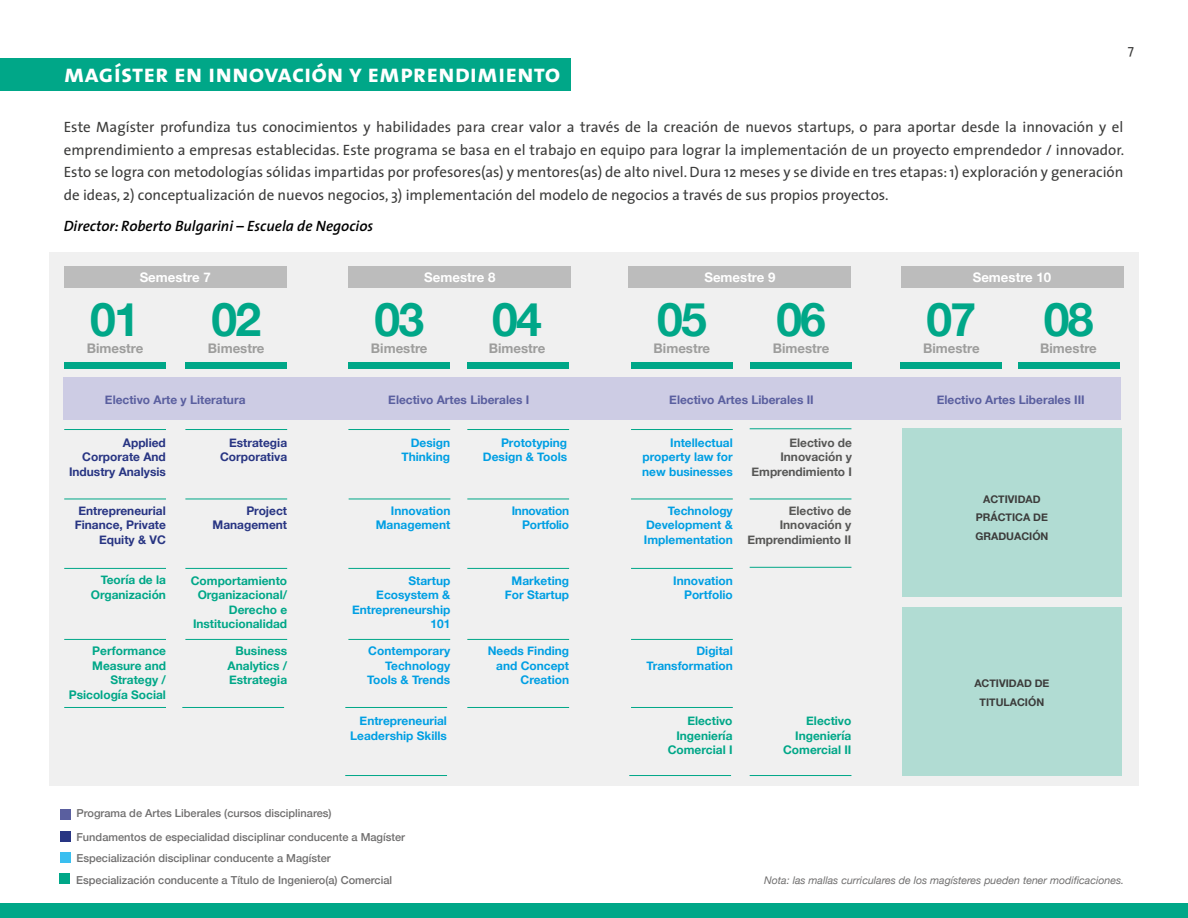
<style>
.page{position:relative;width:1188px;height:918px;background:#fff}
.page>*{position:absolute;margin:0;border:0;box-sizing:border-box;transform-origin:0 0}
.t1{font:700 46.35px "Helvetica Neue";letter-spacing:-.04em;color:#00a788}
.t2{font:25.5px "The Sans Bold Caps";color:#fff}
.t3{font:15px/22.5px "The Sans";color:#3c3c3b;text-align:justify}
.t4{font:italic 600 15px "The Sans";color:#000}
.t5{font:13.5px "The Sans";color:#3c3c3b}
.t6{font:700 13.2px "Helvetica Neue";color:#9d9d9c}
.t7{font:700 13.2px "Helvetica Neue";color:#fff}
.t8{font:700 11.85px/14.5px "Helvetica Neue";color:#009fe3;text-align:right}
.t9{font:700 11.85px/14.5px "Helvetica Neue";color:#00a788;text-align:right}
.t10{font:700 11.85px/14.5px "Helvetica Neue";color:#283583;text-align:right}
.t11{font:700 11.85px "Helvetica Neue";color:#5a5f9f}
.t12{font:700 11.85px/14.5px "Helvetica Neue";color:#575756;text-align:right}
.t13{font:700 11.85px/14.5px "Helvetica Neue";letter-spacing:-.02em;color:#009fe3;text-align:right}
.t14{font:500 10.95px/23.2px "Helvetica Neue";color:#706f6f}
.t15{font:italic 10.65px "Helvetica Neue";color:#706f6f}
.t16{font:700 10.65px/18.6px "Helvetica Neue";color:#3c3c3b;text-align:center}
</style>
<div class="page">
<div style="left:49px;top:252px;width:1090px;height:533px;background:#f0f0f0"></div>
<div style="left:0;top:58px;width:571px;height:33px;background:#00a788"></div>
<div style="left:0;top:904px;width:1188px;height:14px;background:#00a788"></div>
<div style="left:64px;top:377px;width:1057px;height:43px;background:#cdcce4"></div>
<hr style="left:750px;top:428px;width:101px;height:1px;background:#00a788">
<hr style="left:750px;top:498px;width:101px;height:1px;background:#00a788">
<hr style="left:467px;top:568px;width:102px;height:1px;background:#00a788">
<hr style="left:467px;top:639px;width:102px;height:1px;background:#00a788">
<hr style="left:750px;top:567px;width:101px;height:1px;background:#00a788">
<hr style="left:185px;top:568px;width:102px;height:1px;background:#00a788">
<hr style="left:185px;top:639px;width:102px;height:1px;background:#00a788">
<hr style="left:64px;top:568px;width:102px;height:1px;background:#00a788">
<hr style="left:64px;top:639px;width:102px;height:1px;background:#00a788">
<hr style="left:64px;top:707px;width:102px;height:1px;background:#00a788">
<hr style="left:348px;top:568px;width:102px;height:1px;background:#00a788">
<hr style="left:348px;top:639px;width:102px;height:1px;background:#00a788">
<hr style="left:631px;top:639px;width:102px;height:1px;background:#00a788">
<hr style="left:631px;top:568px;width:102px;height:1px;background:#00a788">
<hr style="left:631px;top:707px;width:102px;height:1px;background:#00a788">
<hr style="left:185px;top:498px;width:102px;height:1px;background:#00a788">
<hr style="left:349px;top:498px;width:101px;height:1px;background:#00a788">
<hr style="left:64px;top:498px;width:102px;height:1px;background:#00a788">
<hr style="left:467px;top:498px;width:102px;height:1px;background:#00a788">
<hr style="left:64px;top:429px;width:102px;height:1px;background:#00a788">
<hr style="left:185px;top:429px;width:102px;height:1px;background:#00a788">
<hr style="left:467px;top:429px;width:102px;height:1px;background:#00a788">
<hr style="left:631px;top:498px;width:102px;height:1px;background:#00a788">
<hr style="left:631px;top:429px;width:102px;height:1px;background:#00a788">
<hr style="left:348px;top:429px;width:102px;height:1px;background:#00a788">
<hr style="left:182px;top:707px;width:102px;height:1px;background:#00a788">
<hr style="left:345px;top:707px;width:102px;height:1px;background:#00a788">
<hr style="left:467px;top:707px;width:102px;height:1px;background:#00a788">
<hr style="left:345px;top:775px;width:102px;height:1px;background:#00a788">
<div style="left:64px;top:362px;width:102px;height:7px;background:#00a788"></div>
<div style="left:185px;top:362px;width:102px;height:7px;background:#00a788"></div>
<div style="left:348px;top:362px;width:102px;height:7px;background:#00a788"></div>
<div style="left:467px;top:362px;width:102px;height:7px;background:#00a788"></div>
<div style="left:631px;top:362px;width:102px;height:7px;background:#00a788"></div>
<div style="left:750px;top:362px;width:101px;height:7px;background:#00a788"></div>
<div style="left:901px;top:362px;width:101px;height:7px;background:#00a788"></div>
<div style="left:1018px;top:362px;width:101px;height:7px;background:#00a788"></div>
<div style="left:64px;top:266px;width:223px;height:22px;background:#bcbcbc"></div>
<div style="left:348px;top:266px;width:223px;height:22px;background:#bcbcbc"></div>
<div style="left:629px;top:266px;width:222px;height:22px;background:#bcbcbc"></div>
<div style="left:901px;top:266px;width:222px;height:22px;background:#bcbcbc"></div>
<div style="left:60px;top:809px;width:10px;height:10px;background:#5a5f9f"></div>
<div style="left:60px;top:831px;width:10px;height:11px;background:#283583"></div>
<div style="left:60px;top:873px;width:10px;height:11px;background:#00a788"></div>
<div style="left:60px;top:852px;width:10px;height:11px;background:#3abff0"></div>
<hr style="left:629px;top:775px;width:102px;height:1px;background:#00a788">
<hr style="left:750px;top:775px;width:101px;height:1px;background:#00a788">
<div style="left:902px;top:428px;width:220px;height:169px;background:#b1dcd3"></div>
<div style="left:902px;top:607px;width:220px;height:168px;background:#b1dcd3"></div>
<h2 class="t2" style="left:64px;top:52px;width:498px">magíster en innovación y emprendimiento</h2>
<p class="t5" style="left:1128px;top:38px;width:8px">7</p>
<p class="t3" style="left:64px;top:115px;width:1062px">Este Magíster profundiza tus conocimientos y habilidades para crear valor a través de la creación de nuevos startups, o para aportar desde la innovación y el emprendimiento a empresas establecidas. Este programa se basa en el trabajo en equipo para lograr la implementación de un proyecto emprendedor / innovador.<br>Esto se logra con metodologías sólidas impartidas por profesores(as) y mentores(as) de alto nivel. Dura 12 meses y se divide en tres etapas: 1) exploración y generación de ideas, 2) conceptualización de nuevos negocios, 3) implementación del modelo de negocios a través de sus propios proyectos.</p>
<p class="t4" style="left:64px;top:213px;width:311px">Director: Roberto Bulgarini – Escuela de Negocios</p>
<p class="t7" style="left:140px;top:267px;width:73px">Semestre 7</p>
<p class="t7" style="left:424px;top:267px;width:73px">Semestre 8</p>
<p class="t7" style="left:704px;top:267px;width:73px">Semestre 9</p>
<p class="t7" style="left:973px;top:267px;width:80px">Semestre 10</p>
<h1 class="t1" style="left:90px;top:283px;width:51px">01</h1>
<h1 class="t1" style="left:211px;top:283px;width:51px">02</h1>
<h1 class="t1" style="left:374px;top:283px;width:51px">03</h1>
<h1 class="t1" style="left:492px;top:283px;width:51px">04</h1>
<h1 class="t1" style="left:657px;top:283px;width:51px">05</h1>
<h1 class="t1" style="left:776px;top:283px;width:51px">06</h1>
<h1 class="t1" style="left:927px;top:283px;width:51px">07</h1>
<h1 class="t1" style="left:1044px;top:283px;width:51px">08</h1>
<p class="t6" style="left:87px;top:338px;width:58px">Bimestre</p>
<p class="t6" style="left:208px;top:338px;width:58px">Bimestre</p>
<p class="t6" style="left:371px;top:338px;width:58px">Bimestre</p>
<p class="t6" style="left:489px;top:338px;width:58px">Bimestre</p>
<p class="t6" style="left:654px;top:338px;width:58px">Bimestre</p>
<p class="t6" style="left:773px;top:338px;width:58px">Bimestre</p>
<p class="t6" style="left:923px;top:338px;width:58px">Bimestre</p>
<p class="t6" style="left:1040px;top:338px;width:58px">Bimestre</p>
<p class="t11" style="left:105px;top:390px;width:142px">Electivo Arte y Literatura</p>
<p class="t11" style="left:388px;top:390px;width:142px">Electivo Artes Liberales I</p>
<p class="t11" style="left:669px;top:390px;width:146px">Electivo Artes Liberales II</p>
<p class="t11" style="left:937px;top:390px;width:149px">Electivo Artes Liberales III</p>
<p class="t10" style="left:69px;top:435px;width:98px">Applied<br>Corporate And<br>Industry Analysis</p>
<p class="t10" style="left:220px;top:435px;width:69px">Estrategia<br>Corporativa</p>
<p class="t8" style="left:401px;top:435px;width:50px">Design<br>Thinking</p>
<p class="t8" style="left:483px;top:435px;width:86px">Prototyping<br>Design &amp; Tools</p>
<p class="t8" style="left:642px;top:435px;width:92px;text-align:justify;text-indent:28px">Intellectual property law for new businesses</p>
<p class="t12" style="left:752px;top:435px;width:102px">Electivo de<br>Innovación y<br>Emprendimiento I</p>
<p class="t8" style="left:376px;top:503px;width:76px">Innovation<br>Management</p>
<p class="t10" style="left:75px;top:503px;width:93px">Entrepreneurial<br>Finance, Private<br>Equity &amp; VC</p>
<p class="t10" style="left:213px;top:503px;width:76px">Project<br>Management</p>
<p class="t13" style="left:512px;top:503px;width:59px">Innovation<br>Portfolio</p>
<p class="t8" style="left:644px;top:503px;width:90px;text-align:justify;text-indent:24px">Technology Development &amp; Implementation</p>
<p class="t12" style="left:747px;top:503px;width:106px">Electivo de<br>Innovación y<br>Emprendimiento II</p>
<p class="t9" style="left:91px;top:573px;width:77px">Teoría de la<br>Organización</p>
<p class="t9" style="left:69px;top:644px;width:99px">Performance<br>Measure and<br>Strategy /<br>Psicología Social</p>
<p class="t9" style="left:191px;top:573px;width:98px">Comportamiento<br>Organizacional/<br>Derecho e<br>Institucionalidad</p>
<p class="t9" style="left:228px;top:644px;width:61px;text-align:justify;text-indent:8px">Business Analytics / Estrategia</p>
<p class="t8" style="left:352px;top:573px;width:100px">Startup<br>Ecosystem &amp;<br>Entrepreneurship<br>101</p>
<p class="t8" style="left:505px;top:573px;width:66px;text-align:center">Marketing<br>For Startup</p>
<p class="t8" style="left:367px;top:644px;width:84px">Contemporary<br>Technology<br>Tools &amp; Trends</p>
<p class="t8" style="left:488px;top:644px;width:83px">Needs Finding and Concept<br>Creation</p>
<p class="t8" style="left:350px;top:714px;width:98px">Entrepreneurial<br>Leadership Skills</p>
<p class="t8" style="left:673px;top:573px;width:61px">Innovation<br>Portfolio</p>
<p class="t8" style="left:647px;top:644px;width:88px">Digital<br>Transformation</p>
<p class="t9" style="left:668px;top:714px;width:66px">Electivo<br>Ingeniería<br>Comercial I</p>
<p class="t9" style="left:783px;top:714px;width:70px">Electivo<br>Ingeniería<br>Comercial II</p>
<p class="t16" style="left:975px;top:490px;width:75px">ACTIVIDAD<br>PRÁCTICA DE<br>GRADUACIÓN</p>
<p class="t16" style="left:974px;top:674px;width:77px">ACTIVIDAD DE<br>TITULACIÓN</p>
<p class="t14" style="left:76px;top:801px;width:330px">Programa de Artes Liberales (cursos disciplinares)<br>Fundamentos de especialidad disciplinar conducente a Magíster</p>
<p class="t14" style="left:76px;top:868px;width:317px">Especialización conducente a Título de Ingeniero(a) Comercial</p>
<p class="t14" style="left:76px;top:845px;width:256px">Especialización disciplinar conducente a Magíster</p>
<p class="t15" style="left:764px;top:873px;width:361px">Nota: las mallas curriculares de los magísteres pueden tener modificaciones.</p>
</div>
